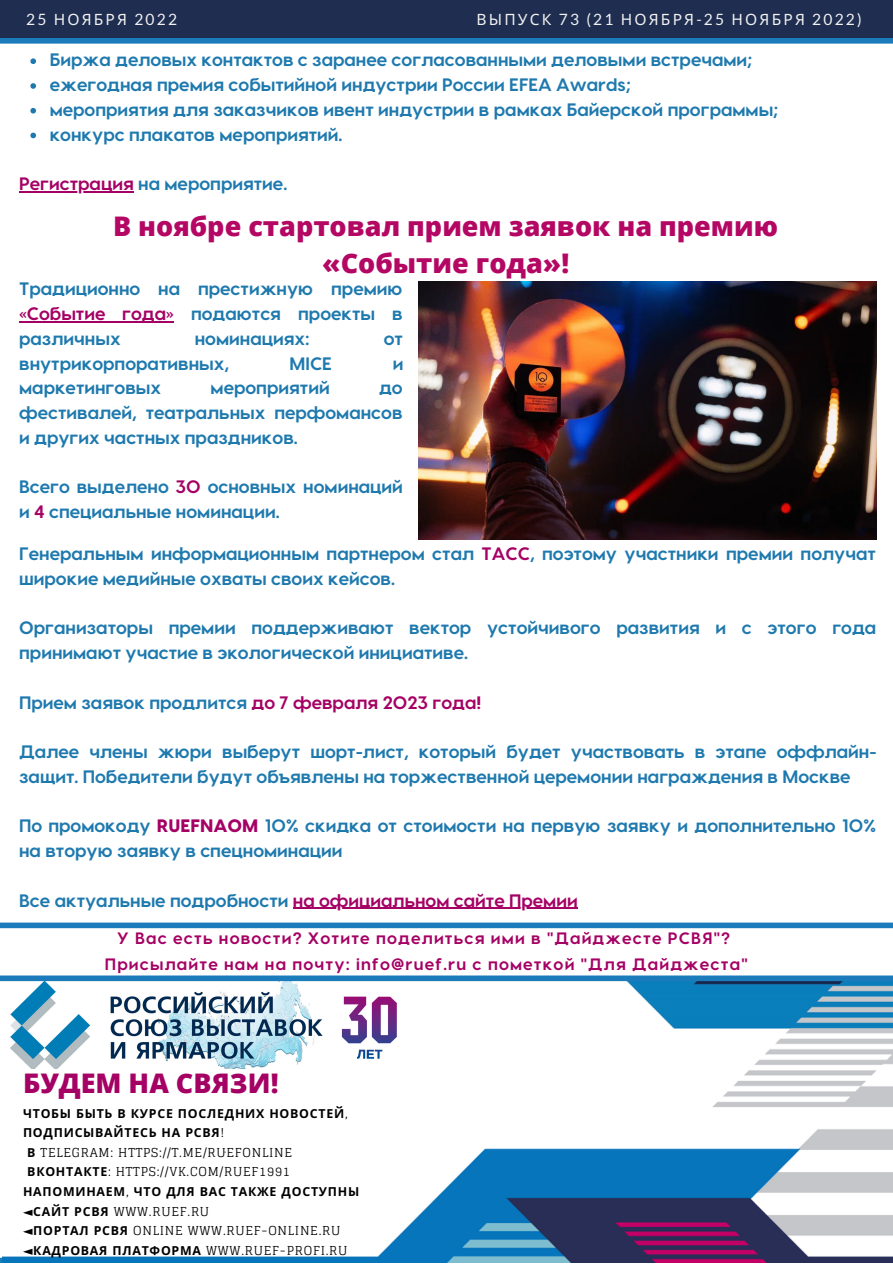
<style>
.page{position:relative;width:893px;height:1264px;background:#fff}
.page>*{position:absolute;margin:0;border:0;box-sizing:border-box;transform-origin:0 0}
.t1{font:800 27px/37px "Open Sans";color:#b40764;text-align:center}
.t2{font:800 27px "Open Sans";color:#a50064}
.t3{font:700 18px/24.8px "Visby CF";color:#1e79ae}
.t4{font:700 16.5px/25.8px "Visby CF";letter-spacing:.07em;color:#a50064;text-align:center}
.t5{font:15.6px "Noto Sans";letter-spacing:.14em;color:#f2f2f2}
.t6{font:15.6px "Lato";letter-spacing:.14em;color:#f2f2f2}
.t7{font:700 12.3px/19.6px "Noto Sans";letter-spacing:.06em;color:#000}
.t8{font:12.3px/19.6px "Glegoo";letter-spacing:.06em;color:#000}
.s1{font-family:"Noto Sans"}
.s2{font-family:"Lato"}
.s3{color:#a50064}
.s4{font-weight:800;color:#a50064}
.s5{font-family:"Glegoo";font-weight:400}
.s6{font-family:"Noto Sans";font-weight:700}
.s7{font-family:"DejaVu Sans";font-weight:700}
.s8{font-family:"DejaVu Sans"}
</style>
<div class="page">
<div style="left:0;top:0;width:892px;height:38px;background:#1e2d50"></div>
<div style="left:0;top:38px;width:892px;height:6px;background:#1b7bbb"></div>
<img style="left:2px;top:981px;width:890px;height:281px">
<img style="left:11px;top:981px;width:385px;height:87px">
<div style="left:0;top:975px;width:892px;height:6px;background:#1b7bbb"></div>
<div style="left:0;top:922px;width:892px;height:6px;background:#1b7bbb"></div>
<img style="left:419px;top:282px;width:457px;height:257px">
<hr style="left:19px;top:321px;width:155px;height:1px;background:#a50064">
<hr style="left:293px;top:907px;width:284px;height:1px;background:#a50064">
<svg style="left:30px;top:58px;width:6px;height:6px"></svg>
<svg style="left:30px;top:83px;width:6px;height:6px"></svg>
<svg style="left:30px;top:108px;width:6px;height:5px"></svg>
<svg style="left:30px;top:133px;width:6px;height:5px"></svg>
<hr style="left:19px;top:191px;width:115px;height:1px;background:#a50064">
<p class="t6" style="left:26px;top:10px;width:152px">25 <span class="s1">НОЯБРЯ</span> 2022</p>
<p class="t5" style="left:476px;top:8px;width:386px">ВЫПУСК <span class="s2">73 (21</span> НОЯБРЯ<span class="s2">-25</span> НОЯБРЯ <span class="s2">2022)</span></p>
<p class="t3" style="left:50px;top:47px;width:730px">Биржа деловых контактов с заранее согласованными деловыми встречами; ежегодная премия событийной индустрии России EFEA Awards;<br>мероприятия для заказчиков ивент индустрии в рамках Байерской программы; конкурс плакатов мероприятий.</p>
<p class="t3" style="left:19px;top:170px;width:269px"><span class="s3">Регистрация</span> на мероприятие.</p>
<h1 class="t1" style="left:113px;top:207px;width:666px">В ноябре стартовал прием заявок на премию «Событие года»!</h1>
<p class="t3" style="left:19px;top:275px;width:385px;text-align:justify">Традиционно на престижную премию <span class="s3">«Событие года»</span> подаются проекты в различных</p>
<p class="t3" style="left:195px;top:325px;width:116px">номинациях:</p>
<p class="t3" style="left:384px;top:325px;width:21px">от</p>
<p class="t3" style="left:19px;top:350px;width:211px">внутрикорпоративных,</p>
<p class="t3" style="left:289px;top:350px;width:44px">MICE</p>
<p class="t3" style="left:392px;top:350px;width:12px">и</p>
<p class="t3" style="left:19px;top:374px;width:143px">маркетинговых</p>
<p class="t3" style="left:210px;top:374px;width:121px">мероприятий</p>
<p class="t3" style="left:19px;top:374px;width:385px;text-align:justify;text-indent:360px">до фестивалей, театральных перфомансов и других частных праздников.</p>
<p class="t3" style="left:19px;top:473px;width:385px">Всего выделено <span class="s3">30</span> основных номинаций и <span class="s3">4</span> специальные номинации.</p>
<p class="t3" style="left:19px;top:540px;width:858px">Генеральным информационным партнером стал <span class="s3">ТАСС</span>, поэтому участники премии получат широкие медийные охваты своих кейсов.</p>
<p class="t3" style="left:19px;top:614px;width:858px">Организаторы премии поддерживают вектор устойчивого развития и с этого года принимают участие в экологической инициативе.</p>
<p class="t3" style="left:19px;top:689px;width:463px">Прием заявок продлится <span class="s3">до 7 февраля 2023 года!</span></p>
<p class="t3" style="left:19px;top:738px;width:858px">Далее члены жюри выберут шорт-лист, который будет участвовать в этапе оффлайн&shy;защит. Победители будут объявлены на торжественной церемонии награждения в Москве</p>
<p class="t3" style="left:19px;top:812px;width:858px">По промокоду <span class="s4">RUEFNAOM</span> 10% скидка от стоимости на первую заявку и дополнительно 10% на вторую заявку в спецноминации</p>
<p class="t3" style="left:19px;top:886px;width:560px">Все актуальные подробности <span class="s3">на официальном сайте Премии</span></p>
<p class="t4" style="left:105px;top:924px;width:644px">У Вас есть новости? Хотите поделиться ими в "Дайджесте РСВЯ"?<br>Присылайте нам на почту: info@ruef.ru с пометкой "Для Дайджеста"</p>
<h1 class="t2" style="left:23px;top:1064px;width:257px">БУДЕМ НА СВЯЗИ!</h1>
<p class="t7" style="left:23px;top:1102px;width:326px">ЧТОБЫ БЫТЬ В КУРСЕ ПОСЛЕДНИХ НОВОСТЕЙ<span class="s5">,<br></span>ПОДПИСЫВАЙТЕСЬ НА РСВЯ<span class="s5">!</span></p>
<p class="t8" style="left:27px;top:1142px;width:266px"><span class="s6">В</span> TELEGRAM: HTTPS://T.ME/RUEFONLINE<br><span class="s6">ВКОНТАКТЕ</span>: HTTPS://VK.COM/RUEF1991</p>
<p class="t7" style="left:23px;top:1181px;width:338px">НАПОМИНАЕМ<span class="s5">,</span> ЧТО ДЛЯ ВАС ТАКЖЕ ДОСТУПНЫ</p>
<p class="t8" style="left:23px;top:1201px;width:319px"><span class="s7">◄</span><span class="s6">САЙТ РСВЯ</span> WWW.RUEF.RU<br><span class="s7">◄</span><span class="s6">ПОРТАЛ РСВЯ</span> ONLINE WWW.RUEF-ONLINE.RU</p>
<p class="t7" style="left:23px;top:1239px;width:326px"><span class="s8">◄</span>КАДРОВАЯ ПЛАТФОРМА <span class="s5">WWW.RUEF-PROFI.RU</span></p>
</div>
